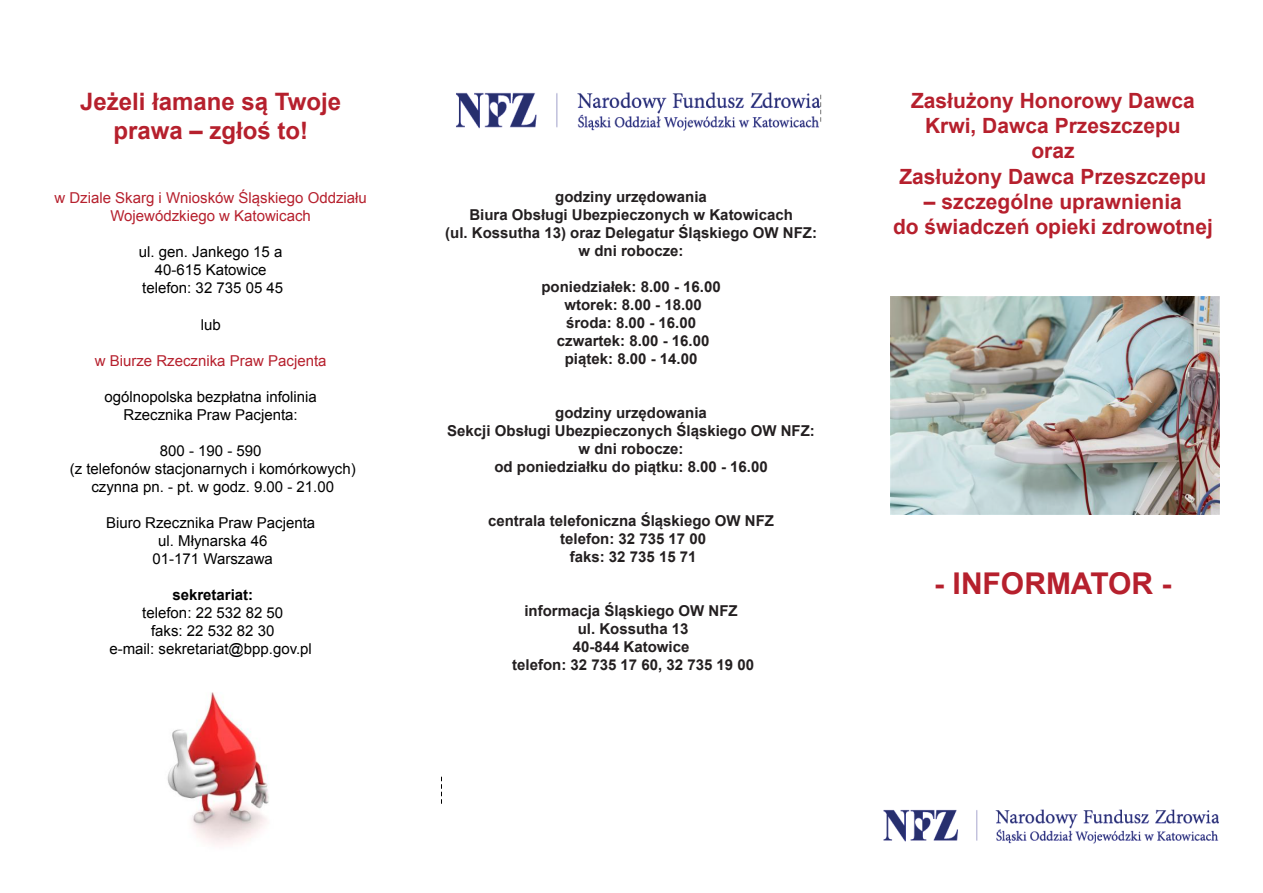
<style>
.page{position:relative;width:1263px;height:893px;background:#fff}
.page>*{position:absolute;margin:0;border:0;box-sizing:border-box;transform-origin:0 0}
.t1{font:700 30px "Arial";color:#b6202d}
.t2{font:700 24px/28.8px "Arial";color:#b6202d;text-align:center}
.t3{font:700 21px/25.2px "Arial";color:#b6202d;text-align:center}
.t4{font:700 15px/18px "Arial";color:#231f20;text-align:center}
.t5{font:15px/18px "Arial";color:#000001;text-align:center}
.t6{font:15px/18px "Arial";color:#b6202d;text-align:center}
.t7{font:700 15px "Arial";color:#000001}
</style>
<div class="page">
<svg style="left:820px;top:94px;width:1px;height:28px"></svg>
<svg style="left:441px;top:776px;width:1px;height:28px"></svg>
<img style="left:883px;top:810px;width:336px;height:33px">
<img style="left:890px;top:296px;width:329px;height:219px">
<img style="left:456px;top:92px;width:364px;height:39px">
<img style="left:167px;top:692px;width:102px;height:153px">
<h2 class="t2" style="left:80px;top:88px;width:263px">Jeżeli łamane są Twoje prawa – zgłoś to!</h2>
<p class="t6" style="left:54px;top:189px;width:314px">w Dziale Skarg i Wniosków Śląskiego Oddziału<br>Wojewódzkiego w Katowicach</p>
<p class="t5" style="left:139px;top:243px;width:146px">ul. gen. Jankego 15 a<br>40-615 Katowice telefon: 32 735 05 45</p>
<p class="t5" style="left:201px;top:315px;width:22px">lub</p>
<p class="t6" style="left:95px;top:351px;width:233px">w Biurze Rzecznika Praw Pacjenta</p>
<p class="t5" style="left:104px;top:387px;width:214px">ogólnopolska bezpłatna infolinia<br>Rzecznika Praw Pacjenta:</p>
<p class="t5" style="left:70px;top:441px;width:287px">800 - 190 - 590<br>(z telefonów stacjonarnych i komórkowych) czynna pn. - pt. w godz. 9.00 - 21.00</p>
<p class="t5" style="left:106px;top:513px;width:211px">Biuro Rzecznika Praw Pacjenta ul. Młynarska 46<br>01-171 Warszawa</p>
<p class="t7" style="left:172px;top:584px;width:82px">sekretariat:</p>
<p class="t5" style="left:109px;top:603px;width:204px">telefon: 22 532 82 50<br>faks: 22 532 82 30<br>e-mail: sekretariat@bpp.gov.pl</p>
<p class="t4" style="left:445px;top:188px;width:373px">godziny urzędowania<br>Biura Obsługi Ubezpieczonych w Katowicach<br>(ul. Kossutha 13) oraz Delegatur Śląskiego OW NFZ: w dni robocze:</p>
<p class="t4" style="left:541px;top:278px;width:181px">poniedziałek: 8.00 - 16.00 wtorek: 8.00 - 18.00 środa: 8.00 - 16.00 czwartek: 8.00 - 16.00 piątek: 8.00 - 14.00</p>
<p class="t4" style="left:447px;top:404px;width:369px">godziny urzędowania<br>Sekcji Obsługi Ubezpieczonych Śląskiego OW NFZ: w dni robocze:<br>od poniedziałku do piątku: 8.00 - 16.00</p>
<p class="t4" style="left:488px;top:512px;width:287px">centrala telefoniczna Śląskiego OW NFZ telefon: 32 735 17 00<br>faks: 32 735 15 71</p>
<p class="t4" style="left:512px;top:602px;width:243px">informacja Śląskiego OW NFZ<br>ul. Kossutha 13<br>40-844 Katowice<br>telefon: 32 735 17 60, 32 735 19 00</p>
<h3 class="t3" style="left:899px;top:89px;width:308px">Zasłużony Honorowy Dawca<br>Krwi, Dawca Przeszczepu<br>oraz<br>Zasłużony Dawca Przeszczepu</h3>
<h3 class="t3" style="left:893px;top:189px;width:321px">– szczególne uprawnienia<br>do świadczeń opieki zdrowotnej</h3>
<h1 class="t1" style="left:934px;top:563px;width:239px">- INFORMATOR -</h1>
</div>
